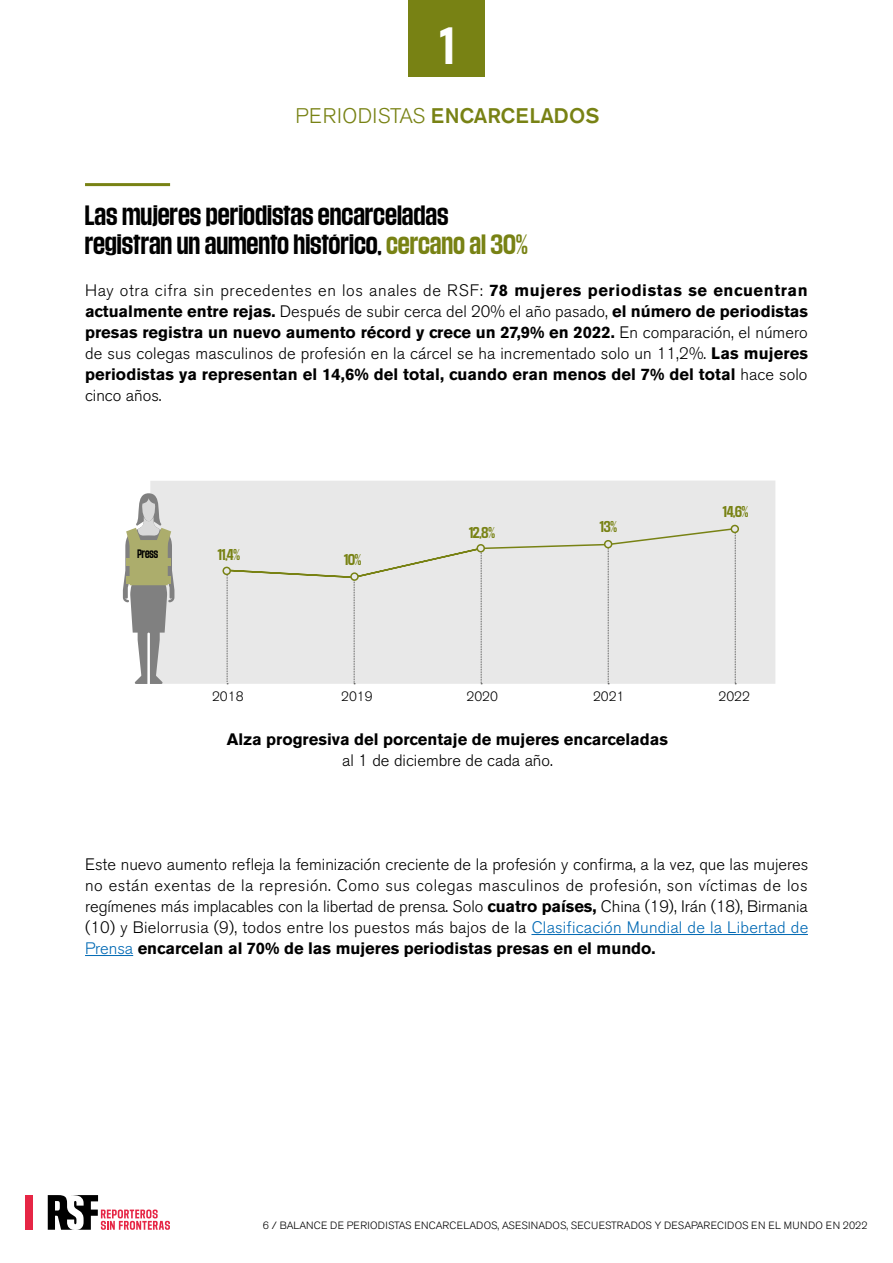
<style>
.page{position:relative;width:893px;height:1263px;background:#fff}
.page>*{position:absolute;margin:0;border:0;box-sizing:border-box;transform-origin:0 0}
.t1{font:700 semi-condensed 45px "Media Sans";color:#fff}
.t2{font:700 semi-condensed 24px/28.8px "Media Sans";letter-spacing:.025em;color:#000}
.t3{font:500 21px "Akzidenz Grotesk BE";color:#788214}
.t4{font:700 16.5px/21px "Akzidenz Grotesk BE";color:#000;text-align:justify}
.t5{font:300 16.5px/21px "Akzidenz Grotesk BE";letter-spacing:.015em;color:#000;text-align:justify}
.t6{font:700 semi-condensed 13.5px "Media Sans";color:#788214}
.t7{font:300 13.5px "Akzidenz Grotesk BE";color:#000}
.t8{font:300 10.5px "Akzidenz Grotesk BE";letter-spacing:.02em;color:#000}
.t9{font:700 semi-condensed 10.5px "Media Sans";color:#000;scale:.91 1}
.s1{font-weight:300}
.s2{color:#788214}
.s3{font-weight:700}
.s4{color:#0069b4}
</style>
<div class="page">
<div style="left:26px;top:1195px;width:7px;height:35px;background:#e62645"></div>
<svg style="left:48px;top:1195px;width:122px;height:35px"></svg>
<div style="left:408px;top:0;width:77px;height:77px;background:#788214"></div>
<hr style="left:531px;top:934px;width:277px;height:1px;background:#0069b4">
<hr style="left:85px;top:955px;width:48px;height:1px;background:#0069b4">
<hr style="left:85px;top:183px;width:85px;height:3px;background:#788214">
<div style="left:150px;top:480px;width:625px;height:204px;background:#e8e8e8"></div>
<svg style="left:225px;top:527px;width:512px;height:157px"></svg>
<div style="left:605px;top:541px;width:7px;height:7px;background:#e8e8e8;border-radius:50%"></div>
<div style="left:604px;top:540px;width:8px;height:8px;border:2px solid #788214;border-radius:50%"></div>
<div style="left:731px;top:525px;width:7px;height:7px;background:#e8e8e8;border-radius:50%"></div>
<div style="left:731px;top:525px;width:8px;height:8px;border:2px solid #788214;border-radius:50%"></div>
<div style="left:477px;top:545px;width:7px;height:7px;background:#e8e8e8;border-radius:50%"></div>
<div style="left:476px;top:544px;width:9px;height:8px;border:2px solid #788214;border-radius:50%"></div>
<div style="left:351px;top:573px;width:7px;height:7px;background:#e8e8e8;border-radius:50%"></div>
<div style="left:350px;top:572px;width:9px;height:9px;border:2px solid #788214;border-radius:50%"></div>
<div style="left:223px;top:567px;width:7px;height:7px;background:#e8e8e8;border-radius:50%"></div>
<div style="left:222px;top:567px;width:9px;height:8px;border:2px solid #788214;border-radius:50%"></div>
<svg style="left:123px;top:493px;width:51px;height:191px"></svg>
<div style="left:165px;top:576px;width:5px;height:8px;background:#acad6c"></div>
<div style="left:165px;top:558px;width:5px;height:8px;background:#acad6c"></div>
<h1 class="t1" style="left:440px;top:19px;width:14px">1</h1>
<p class="t3" style="left:296px;top:103px;width:305px"><span class="s1">PERIODISTAS</span> ENCARCELADOS</p>
<h2 class="t2" style="left:85px;top:200px;width:444px">Las mujeres periodistas encarceladas registran un aumento histórico, <span class="s2">cercano al 30%</span></h2>
<p class="t4" style="left:85px;top:280px;width:725px"><span class="s1">Hay otra cifra sin precedentes en los anales de RSF:</span> 78 mujeres periodistas se encuentran actualmente entre rejas. <span class="s1">Después de subir cerca del 20% el año pasado,</span> el número de periodistas presas registra un nuevo aumento récord y crece un 27,9% en 2022. <span class="s1">En comparación, el número de sus colegas masculinos de profesión en la cárcel se ha incrementado solo un 11,2%.</span> Las mujeres periodistas ya representan el 14,6% del total, cuando eran menos del 7% del total <span class="s1">hace solo cinco años.</span></p>
<p class="t9" style="left:137px;top:548px;width:24px">Press</p>
<p class="t6" style="left:218px;top:546px;width:24px">11,4%</p>
<p class="t6" style="left:344px;top:552px;width:19px">10%</p>
<p class="t6" style="left:469px;top:525px;width:27px">12,8%</p>
<p class="t6" style="left:600px;top:519px;width:19px">13%</p>
<p class="t6" style="left:723px;top:504px;width:27px">14,6%</p>
<p class="t7" style="left:212px;top:689px;width:33px">2018</p>
<p class="t7" style="left:341px;top:689px;width:33px">2019</p>
<p class="t7" style="left:466px;top:689px;width:33px">2020</p>
<p class="t7" style="left:593px;top:689px;width:33px">2021</p>
<p class="t7" style="left:718px;top:689px;width:33px">2022</p>
<p class="t4" style="left:227px;top:729px;width:442px">Alza progresiva del porcentaje de mujeres encarceladas</p>
<p class="t5" style="left:342px;top:750px;width:212px">al 1 de diciembre de cada año.</p>
<p class="t5" style="left:85px;top:854px;width:725px">Este nuevo aumento refleja la feminización creciente de la profesión y confirma, a la vez, que las mujeres no están exentas de la represión. Como sus colegas masculinos de profesión, son víctimas de los regímenes más implacables con la libertad de prensa. Solo <span class="s3">cuatro países,</span> China (19), Irán (18), Birmania (10) y Bielorrusia (9), todos entre los puestos más bajos de la <span class="s4">Clasificación Mundial de la Libertad de Prensa</span> <span class="s3">encarcelan al 70% de las mujeres periodistas presas en el mundo.</span></p>
<p class="t8" style="left:263px;top:1220px;width:606px">6 / BALANCE DE PERIODISTAS ENCARCELADOS, ASESINADOS, SECUESTRADOS Y DESAPARECIDOS EN EL MUNDO EN 2022</p>
</div>
